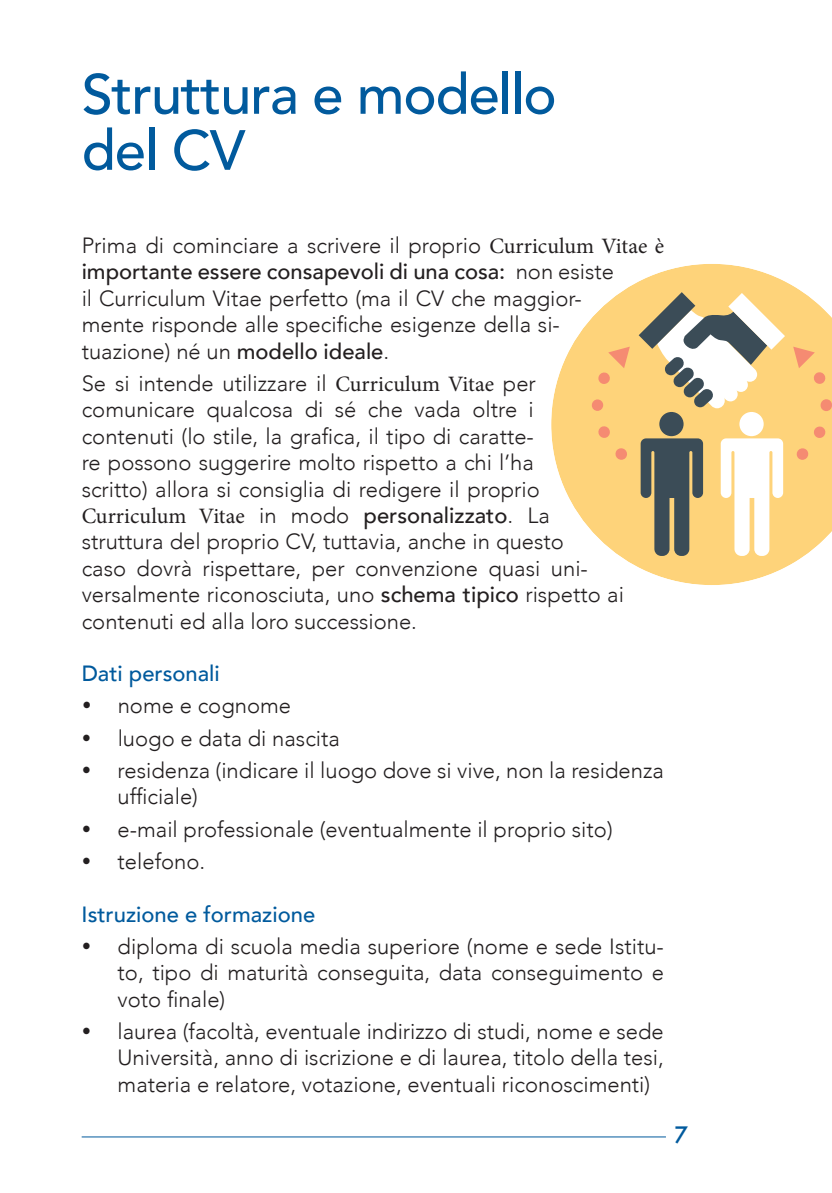
<style>
.page{position:relative;width:832px;height:1193px;background:#fff}
.page>*{position:absolute;margin:0;border:0;box-sizing:border-box;transform-origin:0 0}
.t1{font:500 56px/56px "Avenir";letter-spacing:-.02em;color:#015a9d}
.t2{font:300 22px/26.4px "Avenir";color:#231f20}
.t3{font:22px "Minion Pro";color:#231f20}
.t4{font:500 22px "Avenir";color:#015a9d}
.t5{font:500 22px "Futura";color:#015a9d}
.s1{font-family:"Minion Pro";font-weight:400}
.s2{font-weight:500}
.s3{font-family:"Avenir";font-weight:300}
.s4{font-family:"Avenir";font-weight:500}
</style>
<div class="page">
<hr style="left:82px;top:1136px;width:584px;height:1px;background:#015a9d">
<svg style="left:551px;top:264px;width:281px;height:321px"></svg>
<svg style="left:591px;top:292px;width:240px;height:264px"></svg>
<h1 class="t1" style="left:82px;top:63px;width:476px">Struttura e modello del CV</h1>
<p class="t2" style="left:82px;top:232px;width:584px">Prima di cominciare a scrivere il proprio <span class="s1">Curriculum Vitae è </span><span class="s2">importante essere consapevoli di una cosa:</span> non esiste<br>il Curriculum Vitae perfetto (ma il CV che maggior-<br>mente risponde alle specifiche esigenze della si-<br>tuazione) né un <span class="s2">modello ideale</span>.</p>
<p class="t2" style="left:82px;top:370px;width:460px">Se si intende utilizzare il <span class="s1">Curriculum Vitae</span> per comunicare qualcosa di sé che vada oltre i contenuti (lo stile, la grafica, il tipo di caratte&shy;re possono suggerire molto rispetto a chi l’ha scritto) allora si consiglia di redigere il proprio</p>
<p class="t3" style="left:82px;top:501px;width:470px">Curriculum Vitae <span class="s3">in modo</span> <span class="s4">personalizzato</span><span class="s3">. La</span></p>
<p class="t2" style="left:82px;top:528px;width:544px">struttura del proprio CV, tuttavia, anche in questo<br>caso dovrà rispettare, per convenzione quasi uni&shy;versalmente riconosciuta, uno <span class="s2">schema tipico</span> rispetto ai contenuti ed alla loro successione.</p>
<p class="t4" style="left:82px;top:654px;width:140px">Dati personali</p>
<p class="t2" style="left:82px;top:692px;width:211px">• nome e cognome</p>
<p class="t2" style="left:82px;top:725px;width:260px">• luogo e data di nascita</p>
<p class="t2" style="left:118px;top:757px;width:547px;text-indent:-36px">• residenza (indicare il luogo dove si vive, non la residenza ufficiale)</p>
<p class="t2" style="left:82px;top:816px;width:532px">• e-mail professionale (eventualmente il proprio sito)</p>
<p class="t2" style="left:82px;top:848px;width:125px">• telefono.</p>
<p class="t4" style="left:82px;top:895px;width:235px">Istruzione e formazione</p>
<p class="t2" style="left:118px;top:933px;width:548px;text-align:justify;text-indent:-36px">• diploma di scuola media superiore (nome e sede Istitu&shy;to, tipo di maturità conseguita, data conseguimento e voto finale)</p>
<p class="t2" style="left:118px;top:1018px;width:547px;text-align:justify;text-indent:-36px">• laurea (facoltà, eventuale indirizzo di studi, nome e sede Università, anno di iscrizione e di laurea, titolo della tesi, materia e relatore, votazione, eventuali riconoscimenti)</p>
<p class="t5" style="left:674px;top:1120px;width:15px">7</p>
</div>
